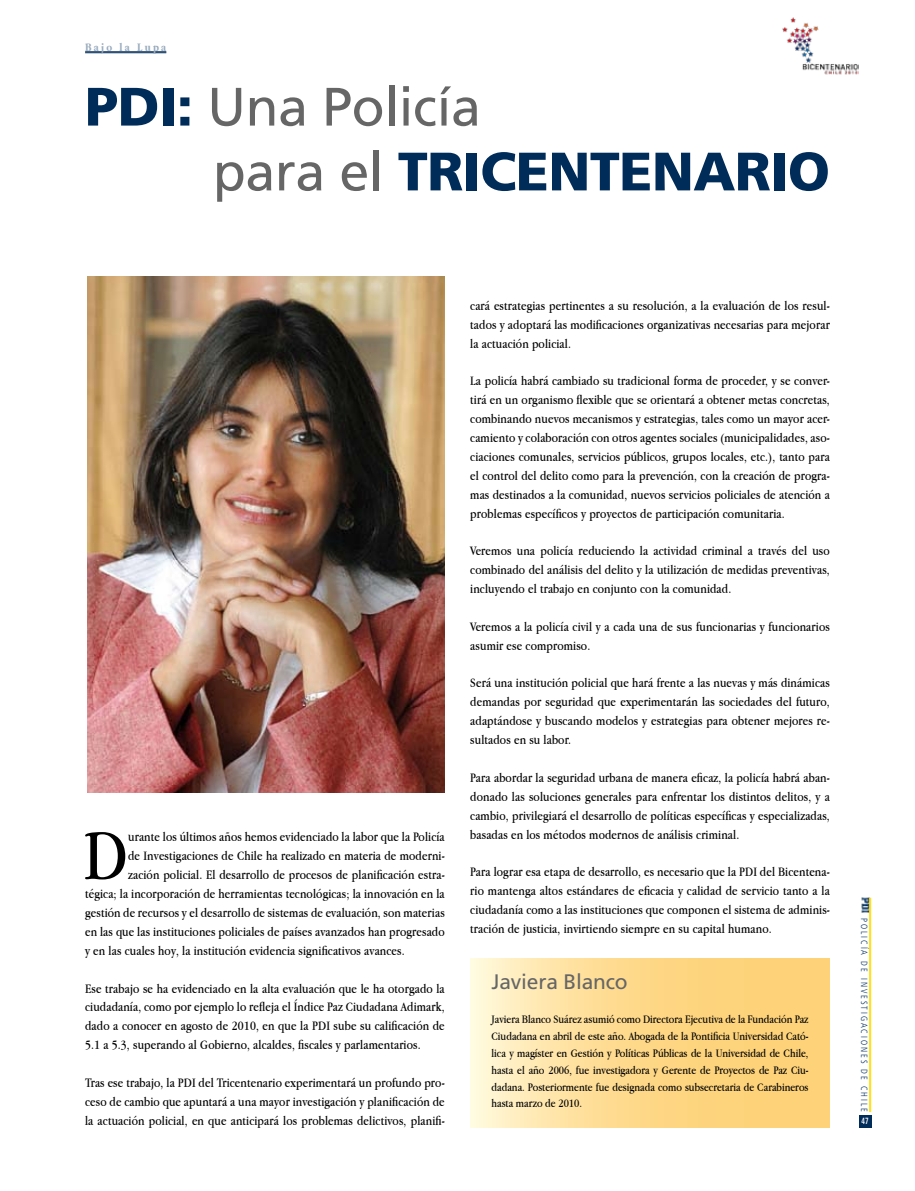
<style>
.page{position:relative;width:915px;height:1191px;background:#fff}
.page>*{position:absolute;margin:0;border:0;box-sizing:border-box;transform-origin:0 0}
.t1{font:73.5px "Apple Garamond";color:#000}
.t2{font:900 54px/64.8px "Frutiger LT Std";letter-spacing:-.01em;color:#002c5a}
.t3{font:21px "Frutiger LT Std";letter-spacing:-.01em;color:#666}
.t4{font:13.5px/18.9px "Apple Garamond";letter-spacing:.01em;color:#000;text-align:justify}
.t5{font:12px/16.8px "Apple Garamond";color:#000;text-align:justify}
.t6{font:700 12px "Apple Garamond";letter-spacing:.185em;color:#99abbd}
.t7{font:300 condensed 9px "Frutiger LT Std";letter-spacing:.23em;color:#002c5a;scale:.95 1}
.t8{font:700 condensed 9px "Frutiger LT Std";color:#fff;scale:.75 1}
.s1{font-weight:400;color:#666}
</style>
<div class="page">
<img style="left:782px;top:17px;width:76px;height:58px">
<img style="left:861px;top:897px;width:8px;height:16px">
<hr style="left:870px;top:897px;width:1px;height:215px;background:#ffdc00">
<hr style="left:869px;top:897px;width:1px;height:215px;background:#ffdc00">
<div style="left:858px;top:1115px;width:12px;height:12px;background:#002c5a"></div>
<hr style="left:85px;top:51px;width:81px;height:1px;background:#002c5a">
<hr style="left:85px;top:52px;width:81px;height:1px;background:#002c5a">
<img style="left:87px;top:276px;width:357px;height:517px">
<svg style="left:470px;top:958px;width:359px;height:169px;background:#fddc93"></svg>
<p class="t6" style="left:85px;top:40px;width:83px">Bajo la Lupa</p>
<h2 class="t2" style="left:213px;top:74px;width:618px;text-indent:-128px">PDI: <span class="s1">Una Policía<br>para el</span> TRICENTENARIO</h2>
<h1 class="t1" style="left:84px;top:812px;width:45px">D</h1>
<p class="t4" style="left:128px;top:827px;width:318px">urante los últimos años hemos evidenciado la labor que la Policía</p>
<p class="t4" style="left:128px;top:846px;width:318px">de Investigaciones de Chile ha realizado en materia de moderni-</p>
<p class="t4" style="left:128px;top:865px;width:318px">zación policial. El desarrollo de procesos de planificación estra-</p>
<p class="t4" style="left:85px;top:884px;width:361px">tégica; la incorporación de herramientas tecnológicas; la innovación en la</p>
<p class="t4" style="left:85px;top:903px;width:361px">gestión de recursos y el desarrollo de sistemas de evaluación, son materias</p>
<p class="t4" style="left:85px;top:922px;width:361px">en las que las instituciones policiales de países avanzados han progresado</p>
<p class="t4" style="left:85px;top:941px;width:321px">y en las cuales hoy, la institución evidencia significativos avances.</p>
<p class="t4" style="left:85px;top:978px;width:361px">Ese trabajo se ha evidenciado en la alta evaluación que le ha otorgado la ciudadanía, como por ejemplo lo refleja el Índice Paz Ciudadana Adimark, dado a conocer en agosto de 2010, en que la PDI sube su calificación de 5.1 a 5.3, superando al Gobierno, alcaldes, fiscales y parlamentarios.</p>
<p class="t4" style="left:85px;top:1073px;width:361px">Tras ese trabajo, la PDI del Tricentenario experimentará un profundo pro&shy;ceso de cambio que apuntará a una mayor investigación y planificación de la actuación policial, en que anticipará los problemas delictivos, planifi-</p>
<p class="t4" style="left:470px;top:296px;width:361px">cará estrategias pertinentes a su resolución, a la evaluación de los resul&shy;tados y adoptará las modificaciones organizativas necesarias para mejorar la actuación policial.</p>
<p class="t4" style="left:470px;top:371px;width:361px">La policía habrá cambiado su tradicional forma de proceder, y se conver&shy;tirá en un organismo flexible que se orientará a obtener metas concretas, combinando nuevos mecanismos y estrategias, tales como un mayor acer&shy;camiento y colaboración con otros agentes sociales (municipalidades, aso&shy;ciaciones comunales, servicios públicos, grupos locales, etc.), tanto para el control del delito como para la prevención, con la creación de progra&shy;mas destinados a la comunidad, nuevos servicios policiales de atención a problemas específicos y proyectos de participación comunitaria.</p>
<p class="t4" style="left:470px;top:541px;width:361px">Veremos una policía reduciendo la actividad criminal a través del uso combinado del análisis del delito y la utilización de medidas preventivas, incluyendo el trabajo en conjunto con la comunidad.</p>
<p class="t4" style="left:470px;top:617px;width:361px">Veremos a la policía civil y a cada una de sus funcionarias y funcionarios asumir ese compromiso.</p>
<p class="t4" style="left:470px;top:673px;width:361px">Será una institución policial que hará frente a las nuevas y más dinámicas demandas por seguridad que experimentarán las sociedades del futuro, adaptándose y buscando modelos y estrategias para obtener mejores re&shy;sultados en su labor.</p>
<p class="t4" style="left:470px;top:767px;width:361px">Para abordar la seguridad urbana de manera eficaz, la policía habrá aban&shy;donado las soluciones generales para enfrentar los distintos delitos, y a cambio, privilegiará el desarrollo de políticas específicas y especializadas, basadas en los métodos modernos de análisis criminal.</p>
<p class="t4" style="left:470px;top:862px;width:361px">Para lograr esa etapa de desarrollo, es necesario que la PDI del Bicentena&shy;rio mantenga altos estándares de eficacia y calidad de servicio tanto a la ciudadanía como a las instituciones que componen el sistema de adminis&shy;tración de justicia, invirtiendo siempre en su capital humano.</p>
<h3 class="t3" style="left:491px;top:969px;width:138px">Javiera Blanco</h3>
<p class="t5" style="left:491px;top:1010px;width:318px">Javiera Blanco Suárez asumió como Directora Ejecutiva de la Fundación Paz Ciudadana en abril de este año. Abogada de la Pontificia Universidad Cató&shy;lica y magíster en Gestión y Políticas Públicas de la Universidad de Chile, hasta el año 2006, fue investigadora y Gerente de Proyectos de Paz Ciu&shy;dadana. Posteriormente fue designada como subsecretaria de Carabineros hasta marzo de 2010.</p>
<p class="t7" style="left:869px;top:918px;width:206px;rotate:90deg">POLICÍA DE INVESTIGACIONES DE CHILE</p>
<p class="t8" style="left:861px;top:1115px;width:11px">47</p>
</div>
